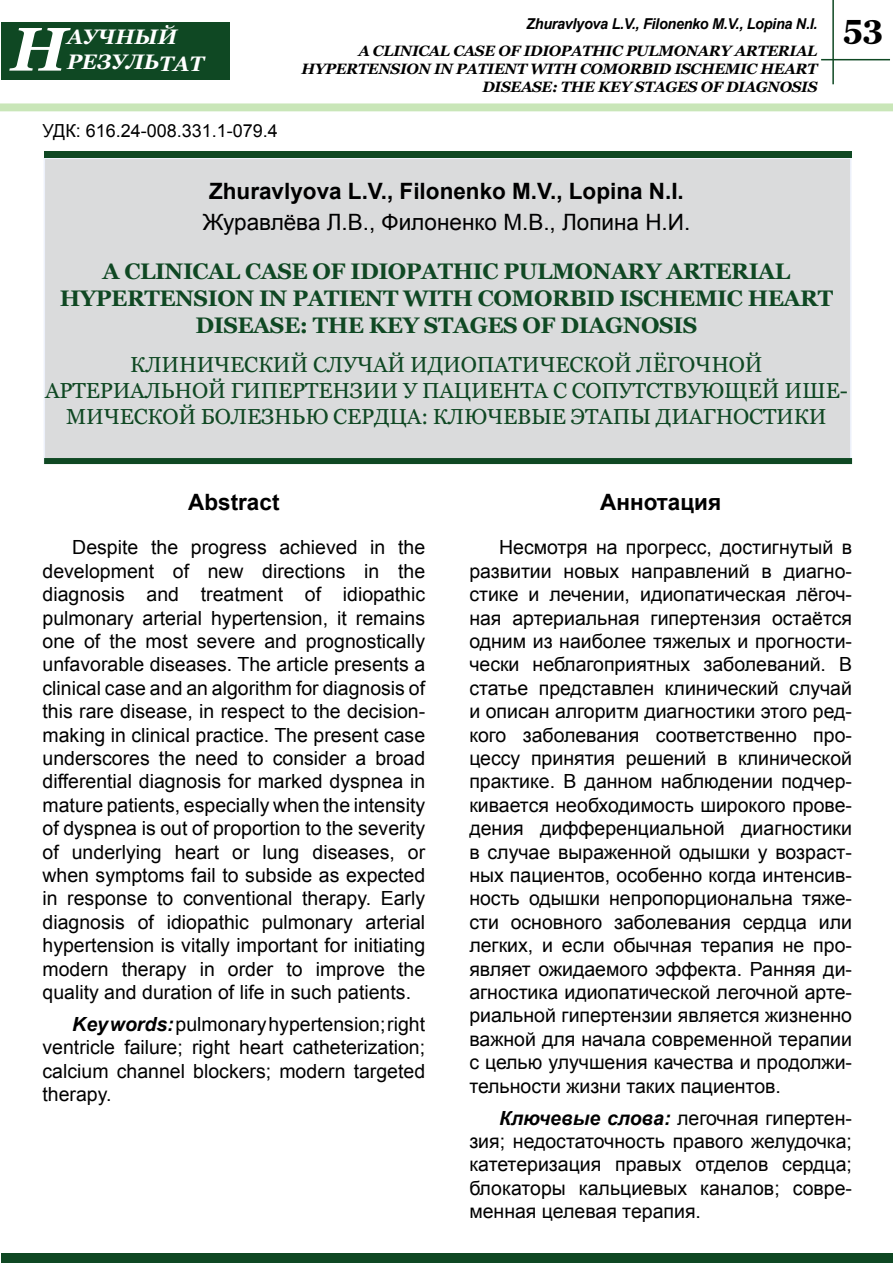
<style>
.page{position:relative;width:893px;height:1263px;background:#fff}
.page>*{position:absolute;margin:0;border:0;box-sizing:border-box;transform-origin:0 0}
.t1{font:italic 700 61.5px "Georgia";color:#fff}
.t2{font:700 33px "Georgia";color:#000}
.t3{font:700 22.5px/27px "Georgia";letter-spacing:-.02em;color:#0f4823;text-align:center}
.t4{font:700 22.5px "Arial";color:#000}
.t5{font:22.5px "Arial";color:#000}
.t6{font:21.75px/26.1px "Georgia";letter-spacing:-.01em;color:#0f4823;text-align:center}
.t7{font:italic 700 21px/25.2px "Georgia";color:#fff}
.t8{font:19.5px/23.4px "Arial";color:#000;text-align:justify}
.t9{font:18px "Arial";color:#000}
.t10{font:italic 700 15px/18px "Georgia";letter-spacing:-.02em;color:#000;text-align:right}
.t11{font:italic 700 15px "Arial";letter-spacing:-.02em;color:#000;scale:.96 1}
.s1{font-weight:700;font-style:italic}
</style>
<div class="page">
<hr style="left:832px;top:0;width:2px;height:84px;background:#0f4823">
<div style="left:1px;top:22px;width:229px;height:58px;background:#0f4823"></div>
<hr style="left:821px;top:59px;width:69px;height:1px;background:#0f4823">
<div style="left:1px;top:1253px;width:891px;height:10px;background:#0f4823"></div>
<hr style="left:0;top:22px;width:1px;height:58px;background:#0f4823">
<div style="left:0;top:104px;width:893px;height:7px;background:#c9e6b8"></div>
<div style="left:44px;top:158px;width:807px;height:306px;background:#dadbdc;border:2px solid #edf1fb"></div>
<div style="left:44px;top:152px;width:807px;height:6px;background:#0f4823"></div>
<div style="left:44px;top:458px;width:808px;height:6px;background:#0f4823"></div>
<p class="t7" style="left:67px;top:24px;width:138px">АУЧНЫЙ<br>РЕЗУЛЬТАТ</p>
<p class="t11" style="left:526px;top:14px;width:305px">Zhuravlyova L.V., Filonenko M.V., Lopina N.I.</p>
<h1 class="t1" style="left:11px;top:9px;width:58px">Н</h1>
<p class="t10" style="left:301px;top:42px;width:518px">A CLINICAL CASE OF IDIOPATHIC PULMONARY ARTERIAL<br>HYPERTENSION IN PATIENT WITH COMORBID ISCHEMIC HEART<br>DISEASE: THE KEY STAGES OF DIAGNOSIS</p>
<p class="t9" style="left:43px;top:119px;width:237px">УДК: 616.24-008.331.1-079.4</p>
<h2 class="t2" style="left:843px;top:6px;width:42px">53</h2>
<p class="t4" style="left:209px;top:176px;width:476px">Zhuravlyova L.V., Filonenko M.V., Lopina N.I.</p>
<p class="t5" style="left:203px;top:208px;width:489px">Журавлёва Л.В., Филоненко М.В., Лопина Н.И.</p>
<p class="t3" style="left:60px;top:258px;width:775px">A CLINICAL CASE OF IDIOPATHIC PULMONARY ARTERIAL<br>HYPERTENSION IN PATIENT WITH COMORBID ISCHEMIC HEART<br>DISEASE: THE KEY STAGES OF DIAGNOSIS</p>
<p class="t6" style="left:45px;top:351px;width:804px">КЛИНИЧЕСКИЙ СЛУЧАЙ ИДИОПАТИЧЕСКОЙ ЛЁГОЧНОЙ<br>АРТЕРИАЛЬНОЙ ГИПЕРТЕНЗИИ У ПАЦИЕНТА С СОПУТСТВУЮЩЕЙ ИШЕ-<br>МИЧЕСКОЙ БОЛЕЗНЬЮ СЕРДЦА: КЛЮЧЕВЫЕ ЭТАПЫ ДИАГНОСТИКИ</p>
<p class="t4" style="left:188px;top:487px;width:93px">Abstract</p>
<p class="t8" style="left:43px;top:536px;width:384px;text-indent:30px">Despite the progress achieved in the development of new directions in the diagnosis and treatment of idiopathic pulmonary arterial hypertension, it remains one of the most severe and prognostically unfavorable diseases. The article presents a clinical case and an algorithm for diagnosis of this rare disease, in respect to the decision&shy;making in clinical practice. The present case underscores the need to consider a broad differential diagnosis for marked dyspnea in mature patients, especially when the intensity of dyspnea is out of proportion to the severity of underlying heart or lung diseases, or when symptoms fail to subside as expected in response to conventional therapy. Early diagnosis of idiopathic pulmonary arterial hypertension is vitally important for initiating modern therapy in order to improve the quality and duration of life in such patients.</p>
<p class="t8" style="left:43px;top:1012px;width:384px;text-indent:30px"><span class="s1">Key words:</span> pulmonary hypertension; right ventricle failure; right heart catheterization; calcium channel blockers; modern targeted therapy.</p>
<p class="t4" style="left:600px;top:487px;width:122px">Аннотация</p>
<p class="t8" style="left:469px;top:536px;width:384px;text-indent:30px">Несмотря на прогресс, достигнутый в развитии новых направлений в диагно&shy;стике и лечении, идиопатическая лёгоч&shy;ная артериальная гипертензия остаётся одним из наиболее тяжелых и прогности&shy;чески неблагоприятных заболеваний. В статье представлен клинический случай и описан алгоритм диагностики этого ред&shy;кого заболевания соответственно про&shy;цессу принятия решений в клинической практике. В данном наблюдении подчер&shy;кивается необходимость широкого прове&shy;дения дифференциальной диагностики в случае выраженной одышки у возраст&shy;ных пациентов, особенно когда интенсив&shy;ность одышки непропорциональна тяже&shy;сти основного заболевания сердца или легких, и если обычная терапия не про&shy;являет ожидаемого эффекта. Ранняя ди&shy;агностика идиопатической легочной арте&shy;риальной гипертензии является жизненно важной для начала современной терапии с целью улучшения качества и продолжи&shy;тельности жизни таких пациентов.</p>
<p class="t8" style="left:469px;top:1106px;width:384px;text-indent:30px"><span class="s1">Ключевые слова:</span> легочная гипертен&shy;зия; недостаточность правого желудочка; катетеризация правых отделов сердца; блокаторы кальциевых каналов; совре&shy;менная целевая терапия.</p>
</div>
